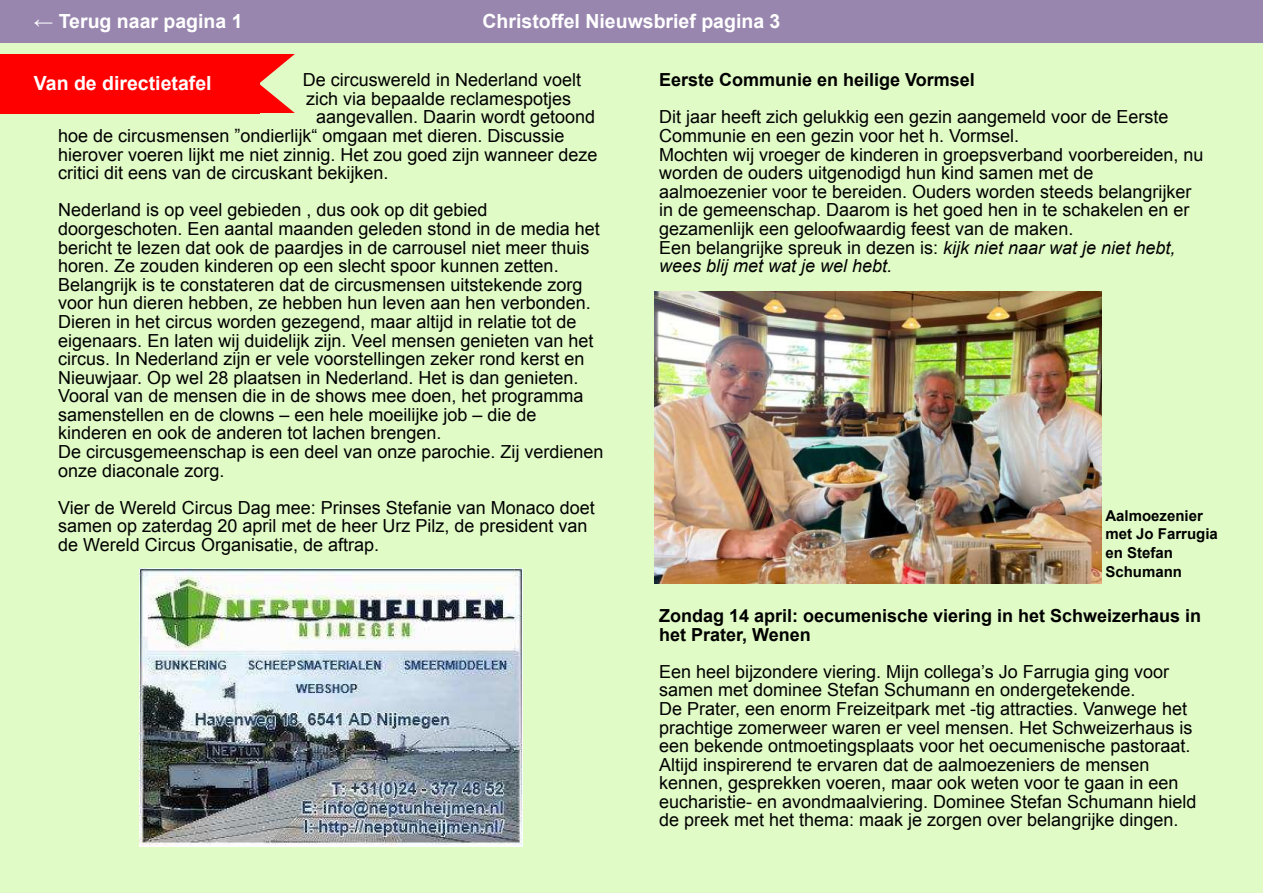
<style>
.page{position:relative;width:1263px;height:893px;background:#e1fbc7}
.page>*{position:absolute;margin:0;border:0;box-sizing:border-box;transform-origin:0 0}
.t1{font:700 19.5px "Arial";color:#fff}
.t2{font:18px/18.6px "Arial";color:#000}
.t3{font:700 18px/18.6px "Arial";color:#000}
.t4{font:700 15px/18.6px "Arial";color:#000}
.s1{font-style:italic}
</style>
<div class="page">
<div style="left:0;top:0;width:1263px;height:43px;background:#9886af"></div>
<div style="left:0;top:54px;width:259px;height:59px;background:#f00"></div>
<svg style="left:259px;top:54px;width:36px;height:59px"></svg>
<img style="left:140px;top:569px;width:382px;height:277px">
<img style="left:655px;top:291px;width:446px;height:293px">
<p class="t1" style="left:34px;top:8px;width:210px">← Terug naar pagina 1</p>
<p class="t1" style="left:482px;top:8px;width:299px">Christoffel Nieuwsbrief pagina 3</p>
<p class="t1" style="left:34px;top:71px;width:179px">Van de directietafel</p>
<p class="t2" style="left:303px;top:71px;width:280px">De circuswereld in Nederland voelt</p>
<p class="t2" style="left:306px;top:89px;width:267px">zich via bepaalde reclamespotjes</p>
<p class="t2" style="left:316px;top:108px;width:281px">aangevallen. Daarin wordt getoond</p>
<p class="t2" style="left:58px;top:127px;width:508px">hoe de circusmensen ”ondierlĳk“ omgaan met dieren. Discussie</p>
<p class="t2" style="left:58px;top:145px;width:541px">hierover voeren lĳkt me niet zinnig. Het zou goed zĳn wanneer deze</p>
<p class="t2" style="left:58px;top:164px;width:332px">critici dit eens van de circuskant bekĳken.</p>
<p class="t2" style="left:58px;top:201px;width:547px">Nederland is op veel gebieden , dus ook op dit gebied doorgeschoten. Een aantal maanden geleden stond in de media het bericht te lezen dat ook de paardjes in de carrousel niet meer thuis horen. Ze zouden kinderen op een slecht spoor kunnen zetten.<br>Belangrĳk is te constateren dat de circusmensen uitstekende zorg voor hun dieren hebben, ze hebben hun leven aan hen verbonden.<br>Dieren in het circus worden gezegend, maar altĳd in relatie tot de eigenaars. En laten wĳ duidelĳk zĳn. Veel mensen genieten van het circus. In Nederland zĳn er vele voorstellingen zeker rond kerst en Nieuwjaar. Op wel 28 plaatsen in Nederland. Het is dan genieten.<br>Vooral van de mensen die in de shows mee doen, het programma samenstellen en de clowns – een hele moeilĳke job – die de kinderen en ook de anderen tot lachen brengen.<br>De circusgemeenschap is een deel van onze parochie. Zĳ verdienen onze diaconale zorg.</p>
<p class="t2" style="left:58px;top:498px;width:538px">Vier de Wereld Circus Dag mee: Prinses Stefanie van Monaco doet samen op zaterdag 20 april met de heer Urz Pilz, de president van de Wereld Circus Organisatie, de aftrap.</p>
<p class="t3" style="left:659px;top:71px;width:317px">Eerste Communie en heilige Vormsel</p>
<p class="t2" style="left:659px;top:108px;width:546px">Dit jaar heeft zich gelukkig een gezin aangemeld voor de Eerste Communie en een gezin voor het h. Vormsel.<br>Mochten wĳ vroeger de kinderen in groepsverband voorbereiden, nu worden de ouders uitgenodigd hun kind samen met de aalmoezenier voor te bereiden. Ouders worden steeds belangrĳker in de gemeenschap. Daarom is het goed hen in te schakelen en er gezamenlĳk een geloofwaardig feest van de maken.<br>Een belangrĳke spreuk in dezen is: <span class="s1">kĳk niet naar wat je niet hebt, wees blĳ met wat je wel hebt.</span></p>
<p class="t4" style="left:1105px;top:507px;width:114px">Aalmoezenier met Jo Farrugia en Stefan<br>Schumann</p>
<p class="t3" style="left:659px;top:607px;width:544px">Zondag 14 april: oecumenische viering in het Schweizerhaus in het Prater, Wenen</p>
<p class="t2" style="left:659px;top:662px;width:539px">Een heel bĳzondere viering. Mĳn collega’s Jo Farrugia ging voor samen met dominee Stefan Schumann en ondergetekende.<br>De Prater, een enorm Freizeitpark met -tig attracties. Vanwege het prachtige zomerweer waren er veel mensen. Het Schweizerhaus is een bekende ontmoetingsplaats voor het oecumenische pastoraat.<br>Altĳd inspirerend te ervaren dat de aalmoezeniers de mensen kennen, gesprekken voeren, maar ook weten voor te gaan in een eucharistie- en avondmaalviering. Dominee Stefan Schumann hield de preek met het thema: maak je zorgen over belangrĳke dingen.</p>
</div>
